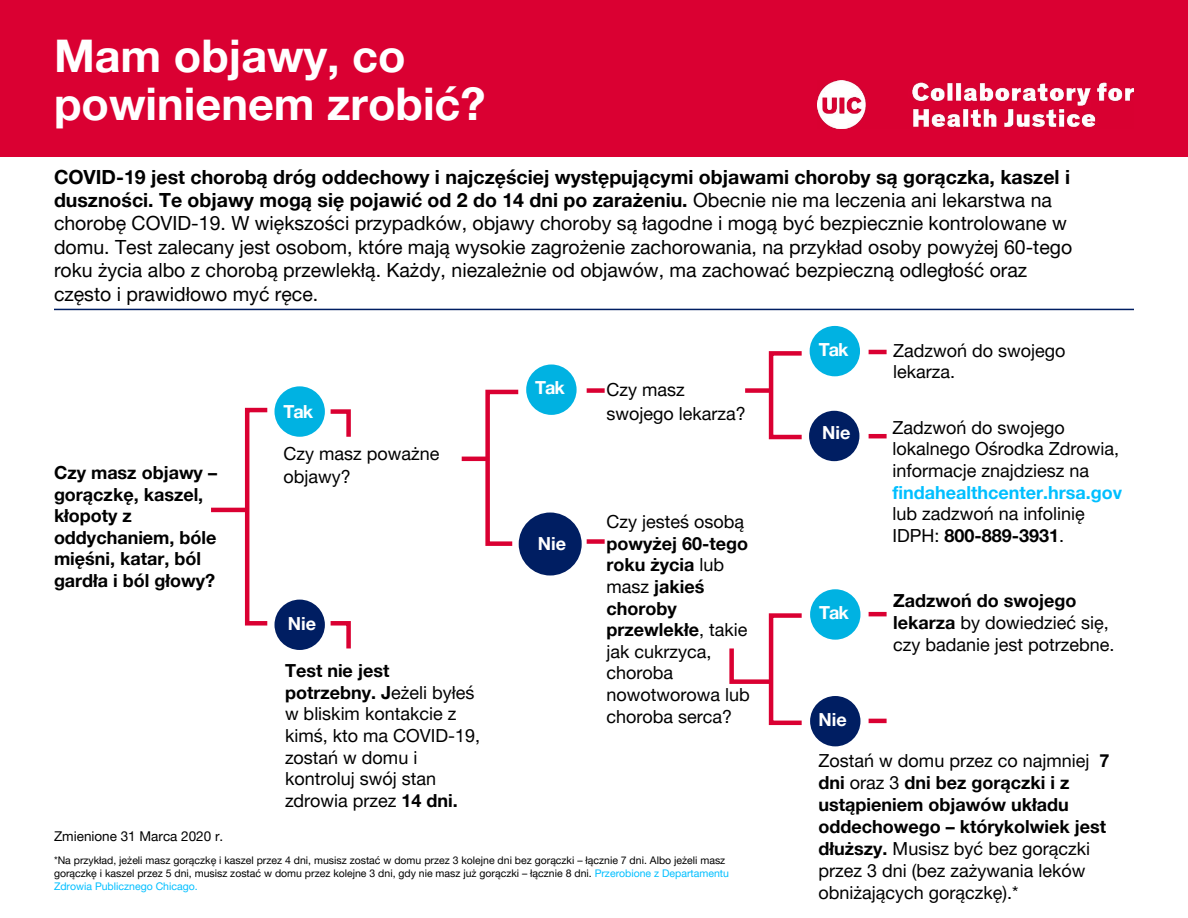
<style>
.page{position:relative;width:1188px;height:918px;background:#fff}
.page>*{position:absolute;margin:0;border:0;box-sizing:border-box;transform-origin:0 0}
.t1{font:700 45px/48px "Helvetica Neuefor SAS";color:#fff}
.t2{font:19.5px/23.4px "Helvetica Neuefor SAS";color:#000}
.t3{font:18px/21.6px "Helvetica Neuefor SAS";color:#000}
.t4{font:700 18px/21.6px "Helvetica Neuefor SAS";color:#000}
.t5{font:700 18px "Helvetica Neuefor SAS";color:#00bfff}
.t6{font:700 18px "Helvetica Neuefor SAS";letter-spacing:-.03em;color:#fff}
.t7{font:13.5px "Helvetica Neuefor SAS";color:#000}
.t8{font:10.5px/12.6px "Helvetica Neuefor SAS";color:#000}
.s1{font-weight:700}
.s2{color:#00bfff}
</style>
<div class="page">
<div style="left:0;top:0;width:1188px;height:156px;background:#da0032"></div>
<div style="left:275px;top:386px;width:50px;height:51px;background:#00b2e2;border-radius:50%"></div>
<div style="left:526px;top:365px;width:51px;height:50px;background:#00b2e2;border-radius:50%"></div>
<div style="left:810px;top:326px;width:50px;height:50px;background:#00b2e2;border-radius:50%"></div>
<div style="left:275px;top:600px;width:50px;height:50px;background:#001e62;border-radius:50%"></div>
<div style="left:519px;top:513px;width:63px;height:63px;background:#001e62;border-radius:50%"></div>
<div style="left:809px;top:411px;width:50px;height:50px;background:#001e62;border-radius:50%"></div>
<img style="left:818px;top:80px;width:315px;height:49px">
<div style="left:245px;top:408px;width:25px;height:218px;border:4px solid #da0032"></div>
<svg style="left:483px;top:389px;width:40px;height:159px"></svg>
<div style="left:769px;top:351px;width:35px;height:88px;border:4px solid #da0032"></div>
<hr style="left:211px;top:508px;width:37px;height:4px;background:#da0032">
<hr style="left:462px;top:457px;width:26px;height:4px;background:#da0032">
<div style="left:745px;top:388px;width:27px;height:5px;background:#da0032"></div>
<svg style="left:330px;top:409px;width:21px;height:28px"></svg>
<div style="left:587px;top:388px;width:18px;height:5px;background:#da0032"></div>
<div style="left:587px;top:539px;width:18px;height:5px;background:#da0032"></div>
<hr style="left:869px;top:350px;width:18px;height:4px;background:#da0032">
<svg style="left:330px;top:621px;width:21px;height:28px"></svg>
<hr style="left:869px;top:434px;width:18px;height:4px;background:#da0032">
<div style="left:810px;top:589px;width:50px;height:51px;background:#00b2e2;border-radius:50%"></div>
<div style="left:810px;top:696px;width:50px;height:50px;background:#001e62;border-radius:50%"></div>
<div style="left:769px;top:613px;width:35px;height:112px;border:4px solid #da0032"></div>
<svg style="left:729px;top:644px;width:45px;height:42px"></svg>
<hr style="left:869px;top:612px;width:18px;height:4px;background:#da0032">
<hr style="left:869px;top:719px;width:18px;height:4px;background:#da0032">
<hr style="left:54px;top:309px;width:1080px;height:1px;background:#001e62">
<h1 class="t1" style="left:54px;top:32px;width:433px">Mam objawy, co powinienem zrobić?</h1>
<p class="t2" style="left:54px;top:165px;width:1020px"><span class="s1">COVID-19 jest chorobą dróg oddechowy i najczęściej występującymi objawami choroby są gorączka, kaszel i duszności. Te objawy mogą się pojawić od 2 do 14 dni po zarażeniu.</span> Obecnie nie ma leczenia ani lekarstwa na chorobę COVID-19. W większości przypadków, objawy choroby są łagodne i mogą być bezpiecznie kontrolowane w domu. Test zalecany jest osobom, które mają wysokie zagrożenie zachorowania, na przykład osoby powyżej 60-tego roku życia albo z chorobą przewlekłą. Każdy, niezależnie od objawów, ma zachować bezpieczną odległość oraz często i prawidłowo myć ręce.</p>
<p class="t4" style="left:54px;top:462px;width:165px">Czy masz objawy – gorączkę, kaszel, kłopoty z oddychaniem, bóle mięśni, katar, ból gardła i ból głowy?</p>
<p class="t6" style="left:284px;top:401px;width:31px">Tak</p>
<p class="t3" style="left:284px;top:441px;width:157px;line-height:23.7px">Czy masz poważne objawy?</p>
<p class="t6" style="left:288px;top:613px;width:30px">Nie</p>
<p class="t3" style="left:285px;top:660px;width:197px"><span class="s1">Test nie jest potrzebny. J</span>eżeli byłeś w bliskim kontakcie z kimś, kto ma COVID-19, zostań w domu i kontroluj swój stan zdrowia przez <span class="s1">14 dni.</span></p>
<p class="t6" style="left:535px;top:377px;width:31px">Tak</p>
<p class="t6" style="left:538px;top:532px;width:30px">Nie</p>
<p class="t3" style="left:606px;top:378px;width:141px;line-height:23.7px">Czy masz swojego lekarza?</p>
<p class="t3" style="left:606px;top:511px;width:139px">Czy jesteś osobą</p>
<p class="t3" style="left:606px;top:532px;width:145px"><span class="s1">powyżej 60-tego roku życia</span> lub masz <span class="s1">jakieś choroby przewlekłe</span>, takie jak cukrzyca, choroba nowotworowa lub choroba serca?</p>
<p class="t7" style="left:54px;top:828px;width:171px">Zmienione 31 Marca 2020 r.</p>
<p class="t8" style="left:54px;top:854px;width:677px">*Na przykład, jeżeli masz gorączkę i kaszel przez 4 dni, musisz zostać w domu przez 3 kolejne dni bez gorączki – łącznie 7 dni. Albo jeżeli masz gorączkę i kaszel przez 5 dni, musisz zostać w domu przez kolejne 3 dni, gdy nie masz już gorączki – łącznie 8 dni. <span class="s2">Przerobione z Departamentu<br>Zdrowia Publicznego Chicago.</span></p>
<p class="t6" style="left:819px;top:338px;width:31px">Tak</p>
<p class="t6" style="left:822px;top:422px;width:30px">Nie</p>
<p class="t6" style="left:819px;top:602px;width:31px">Tak</p>
<p class="t3" style="left:893px;top:339px;width:174px">Zadzwoń do swojego lekarza.</p>
<p class="t3" style="left:892px;top:417px;width:228px">Zadzwoń do swojego lokalnego Ośrodka Zdrowia, informacje znajdziesz na</p>
<p class="t5" style="left:892px;top:481px;width:231px">findahealthcenter.hrsa.gov</p>
<p class="t3" style="left:892px;top:503px;width:194px">lub zadzwoń na infolinię<br>IDPH: <span class="s1">800-889-3931</span>.</p>
<p class="t3" style="left:893px;top:590px;width:223px"><span class="s1">Zadzwoń do swojego lekarza</span> by dowiedzieć się, czy badanie jest potrzebne.</p>
<p class="t6" style="left:819px;top:709px;width:30px">Nie</p>
<p class="t3" style="left:819px;top:750px;width:293px">Zostań w domu przez co najmniej <span class="s1">7 dni</span> oraz 3 <span class="s1">dni bez gorączki i z ustąpieniem objawów układu oddechowego – którykolwiek jest dłuższy.</span> Musisz być bez gorączki przez 3 dni (bez zażywania leków obniżających gorączkę).*</p>
</div>
